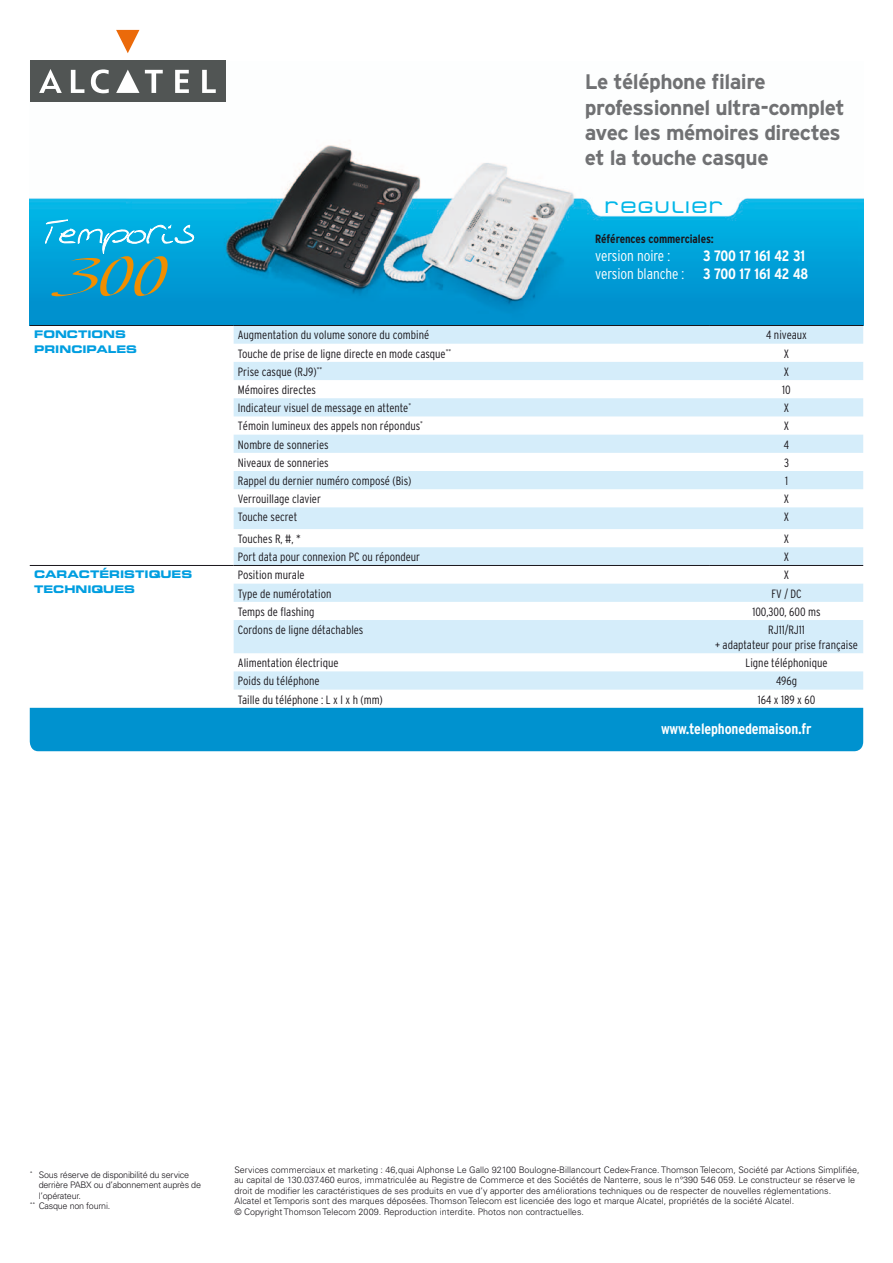
<style>
.page{position:relative;width:893px;height:1263px;background:#fff}
.page>*{position:absolute;margin:0;border:0;box-sizing:border-box;transform-origin:0 0}
.t1{font:700 21px/25.2px "Interstate";letter-spacing:-.025em;color:#707173}
.t2{font:16.5px "Metro DF";letter-spacing:.115em;color:#00b6e8}
.t3{font:700 condensed 15px "Interstate";letter-spacing:-.01em;color:#fff}
.t4{font:300 condensed 15px "Interstate";letter-spacing:-.005em;color:#fff}
.t5{font:300 condensed 12px/15px "Interstate";color:#1a171c;text-align:center}
.t6{font:700 condensed 12px "Interstate";letter-spacing:-.005em;color:#1a171c}
.t7{font:10.5px/15px "Eurostile Bold Extended Two";color:#009ee0}
.t8{font:300 9px/10.5px "Univers LT Std";color:#1a171c}
.t9{font:300 9px "Univers LT Std";letter-spacing:-.025em;color:#1a171c}
</style>
<div class="page">
<img style="left:30px;top:145px;width:833px;height:180px">
<div style="left:30px;top:708px;width:833px;height:43px;background:#0092cf"></div>
<div style="left:30px;top:61px;width:196px;height:41px;background:#515554"></div>
<svg style="left:39px;top:69px;width:23px;height:24px"></svg>
<svg style="left:71px;top:70px;width:13px;height:23px"></svg>
<svg style="left:91px;top:69px;width:18px;height:24px"></svg>
<svg style="left:145px;top:70px;width:18px;height:23px"></svg>
<svg style="left:175px;top:70px;width:14px;height:23px"></svg>
<svg style="left:202px;top:70px;width:14px;height:23px"></svg>
<svg style="left:116px;top:70px;width:23px;height:23px"></svg>
<svg style="left:116px;top:30px;width:23px;height:23px"></svg>
<svg style="left:234px;top:326px;width:629px;height:364px;fill:#d5edfa"></svg>
<hr style="left:30px;top:325px;width:204px;height:1px;background:#1a171c">
<hr style="left:234px;top:325px;width:476px;height:1px;background:#1a171c">
<hr style="left:710px;top:325px;width:153px;height:1px;background:#1a171c">
<hr style="left:30px;top:565px;width:204px;height:1px;background:#1a171c">
<hr style="left:234px;top:565px;width:476px;height:1px;background:#1a171c">
<hr style="left:710px;top:565px;width:153px;height:1px;background:#1a171c">
<svg style="left:46px;top:220px;width:152px;height:77px"></svg>
<h1 class="t1" style="left:585px;top:69px;width:261px">Le téléphone filaire professionnel ultra-complet avec les mémoires directes et la touche casque</h1>
<h2 class="t2" style="left:605px;top:197px;width:120px">REGULIER</h2>
<h3 class="t6" style="left:595px;top:232px;width:120px">Références commerciales:</h3>
<h3 class="t4" style="left:595px;top:247px;width:76px">version noire :</h3>
<h3 class="t3" style="left:703px;top:247px;width:104px">3 700 17 161 42 31</h3>
<h3 class="t4" style="left:595px;top:265px;width:91px">version blanche :</h3>
<h3 class="t3" style="left:703px;top:265px;width:107px">3 700 17 161 42 48</h3>
<p class="t7" style="left:34px;top:326px;width:105px">FONCTIONS<br>PRINCIPALES</p>
<h3 class="t5" style="left:238px;top:328px;width:193px">Augmentation du volume sonore du combiné</h3>
<h3 class="t5" style="left:766px;top:328px;width:42px">4 niveaux</h3>
<h3 class="t5" style="left:238px;top:346px;width:215px">Touche de prise de ligne directe en mode casque<sup>**</sup></h3>
<h3 class="t5" style="left:784px;top:346px;width:7px">X</h3>
<h3 class="t5" style="left:238px;top:364px;width:86px">Prise casque (RJ9)<sup>**</sup></h3>
<h3 class="t5" style="left:784px;top:364px;width:7px">X</h3>
<h3 class="t5" style="left:238px;top:382px;width:80px">Mémoires directes</h3>
<h3 class="t5" style="left:782px;top:382px;width:10px">10</h3>
<h3 class="t5" style="left:238px;top:400px;width:175px">Indicateur visuel de message en attente<sup>*</sup></h3>
<h3 class="t5" style="left:784px;top:400px;width:7px">X</h3>
<h3 class="t5" style="left:238px;top:419px;width:186px">Témoin lumineux des appels non répondus<sup>*</sup></h3>
<h3 class="t5" style="left:784px;top:419px;width:7px">X</h3>
<h3 class="t5" style="left:238px;top:437px;width:92px">Nombre de sonneries</h3>
<h3 class="t5" style="left:784px;top:437px;width:7px">4</h3>
<h3 class="t5" style="left:238px;top:455px;width:92px">Niveaux de sonneries</h3>
<h3 class="t5" style="left:784px;top:455px;width:7px">3</h3>
<h3 class="t5" style="left:238px;top:473px;width:175px">Rappel du dernier numéro composé (Bis)</h3>
<h3 class="t5" style="left:785px;top:473px;width:4px">1</h3>
<h3 class="t5" style="left:238px;top:491px;width:85px">Verrouillage clavier</h3>
<h3 class="t5" style="left:784px;top:491px;width:7px">X</h3>
<h3 class="t5" style="left:238px;top:509px;width:61px">Touche secret</h3>
<h3 class="t5" style="left:784px;top:509px;width:7px">X</h3>
<h3 class="t5" style="left:238px;top:531px;width:64px">Touches R, #, *</h3>
<h3 class="t5" style="left:784px;top:531px;width:7px">X</h3>
<h3 class="t5" style="left:238px;top:549px;width:184px">Port data pour connexion PC ou répondeur</h3>
<h3 class="t5" style="left:784px;top:549px;width:7px">X</h3>
<p class="t7" style="left:34px;top:566px;width:160px">CARACTÉRISTIQUES<br>TECHNIQUES</p>
<h3 class="t5" style="left:238px;top:568px;width:68px">Position murale</h3>
<h3 class="t5" style="left:784px;top:568px;width:7px">X</h3>
<h3 class="t5" style="left:238px;top:586px;width:95px">Type de numérotation</h3>
<h3 class="t5" style="left:771px;top:586px;width:32px">FV / DC</h3>
<h3 class="t5" style="left:238px;top:604px;width:78px">Temps de flashing</h3>
<h3 class="t5" style="left:752px;top:604px;width:70px">100,300, 600 ms</h3>
<h3 class="t5" style="left:238px;top:622px;width:127px">Cordons de ligne détachables</h3>
<h3 class="t5" style="left:715px;top:622px;width:144px">RJ11/RJ11<br>+ adaptateur pour prise française</h3>
<h3 class="t5" style="left:238px;top:655px;width:102px">Alimentation électrique</h3>
<h3 class="t5" style="left:746px;top:655px;width:83px">Ligne téléphonique</h3>
<h3 class="t5" style="left:238px;top:673px;width:83px">Poids du téléphone</h3>
<h3 class="t5" style="left:776px;top:673px;width:23px">496g</h3>
<h3 class="t5" style="left:238px;top:692px;width:146px">Taille du téléphone : L x l x h (mm)</h3>
<h3 class="t5" style="left:758px;top:692px;width:59px">164 x 189 x 60</h3>
<h3 class="t3" style="left:661px;top:721px;width:152px">www.telephonedemaison.fr</h3>
<p class="t9" style="left:30px;top:1169px;width:161px"><sup>*</sup> Sous réserve de disponibilité du service</p>
<p class="t9" style="left:39px;top:1179px;width:164px">derrière PABX ou d’abonnement auprès de</p>
<p class="t9" style="left:39px;top:1190px;width:44px">l’opérateur.</p>
<p class="t9" style="left:30px;top:1200px;width:82px"><sup>**</sup> Casque non fourni.</p>
<p class="t8" style="left:234px;top:1164px;width:627px">Services commerciaux et marketing : 46,quai Alphonse Le Gallo 92100 Boulogne-Billancourt Cedex-France. Thomson Telecom, Société par Actions Simplifiée, au capital de 130.037.460 euros, immatriculée au Registre de Commerce et des Sociétés de Nanterre, sous le n°390 546 059. Le constructeur se réserve le droit de modifier les caractéristiques de ses produits en vue d’y apporter des améliorations techniques ou de respecter de nouvelles réglementations.<br>Alcatel et Temporis sont des marques déposées. Thomson Telecom est licenciée des logo et marque Alcatel, propriétés de la société Alcatel.<br>© Copyright Thomson Telecom 2009. Reproduction interdite. Photos non contractuelles.</p>
</div>
